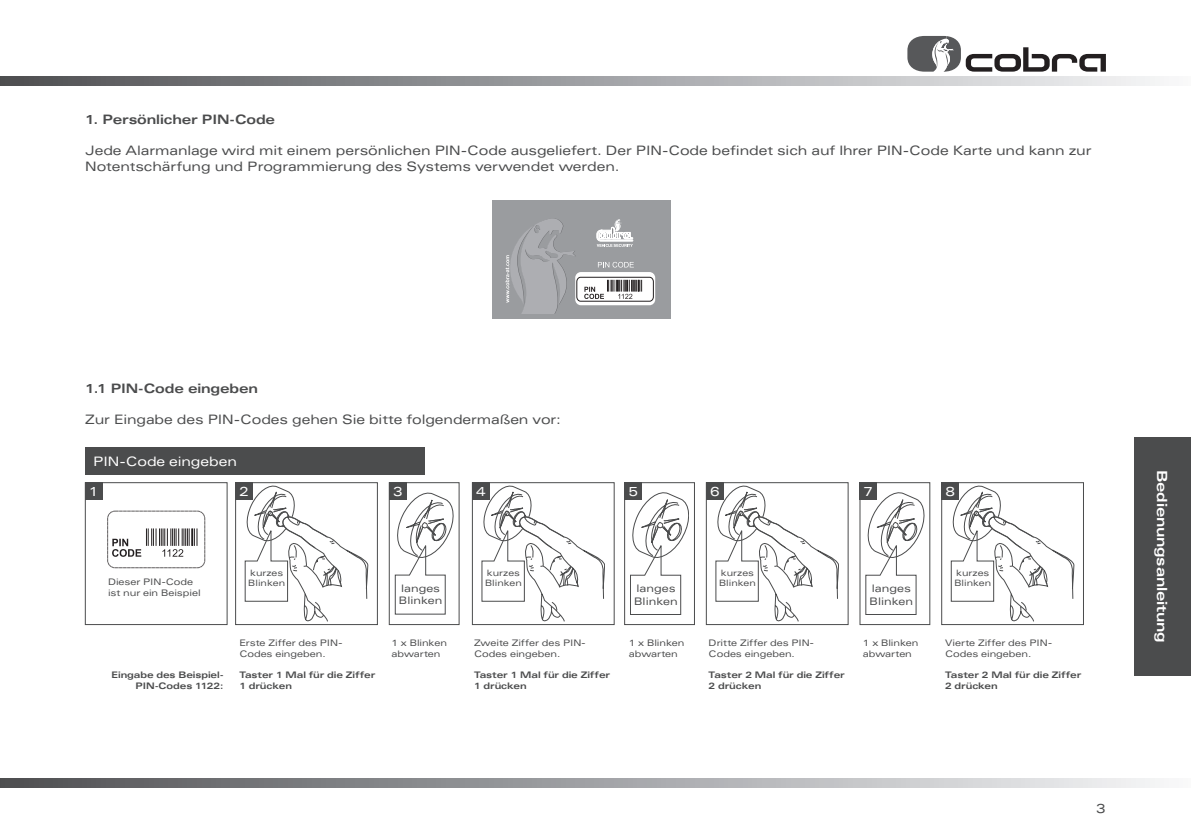
<style>
.page{position:relative;width:1191px;height:840px;background:#fff}
.page>*{position:absolute;margin:0;border:0;box-sizing:border-box;transform-origin:0 0}
.t1{font:700 expanded 14px "Univers LT";letter-spacing:-.015em;color:#fff}
.t2{font:expanded 13px/15.6px "Univers LT";letter-spacing:-.01em;color:#4b4c4d}
.t3{font:700 expanded 13px "Univers LT";letter-spacing:-.01em;color:#4b4c4d}
.t4{font:expanded 13px "Univers LT";letter-spacing:-.005em;color:#fff}
.t5{font:expanded 10.4px/12.4px "Univers LT";color:#4b4c4d}
.t6{font:expanded 9px/10.8px "Univers LT";letter-spacing:-.005em;color:#4b4c4d}
.t7{font:700 expanded 9px/10.8px "Univers LT";letter-spacing:-.01em;color:#4b4c4d}
.t8{font:expanded 8.8px/10.6px "Univers LT";color:#4b4c4d}
</style>
<div class="page">
<div style="left:1134px;top:437px;width:57px;height:238px;background:#4b4c4d"></div>
<svg style="left:907px;top:36px;width:199px;height:36px"></svg>
<svg style="left:0;top:778px;width:1160px;height:8px;background:#9fa0a3"></svg>
<svg style="left:0;top:77px;width:1160px;height:8px;background:#9fa0a3"></svg>
<div style="left:85px;top:447px;width:340px;height:27px;background:#4b4c4d"></div>
<div style="left:492px;top:200px;width:178px;height:119px;background:#9a9c9f"></div>
<svg style="left:575px;top:272px;width:80px;height:33px"></svg>
<svg style="left:598px;top:262px;width:36px;height:5px"></svg>
<svg style="left:505px;top:219px;width:71px;height:95px"></svg>
<svg style="left:596px;top:219px;width:37px;height:28px"></svg>
<svg style="left:584px;top:280px;width:58px;height:19px"></svg>
<div style="left:576px;top:277px;width:77px;height:24px;border:1px solid #231f20;border-radius:4px"></div>
<svg style="left:245px;top:485px;width:123px;height:136px"></svg>
<div style="left:235px;top:482px;width:143px;height:142px;border:1px solid #4b4c4d"></div>
<svg style="left:481px;top:485px;width:124px;height:136px"></svg>
<div style="left:472px;top:482px;width:142px;height:142px;border:1px solid #4b4c4d"></div>
<svg style="left:715px;top:485px;width:124px;height:136px"></svg>
<div style="left:706px;top:482px;width:142px;height:142px;border:1px solid #4b4c4d"></div>
<svg style="left:951px;top:485px;width:123px;height:136px"></svg>
<div style="left:941px;top:482px;width:142px;height:142px;border:1px solid #4b4c4d"></div>
<svg style="left:395px;top:492px;width:58px;height:122px"></svg>
<div style="left:389px;top:482px;width:70px;height:142px;border:1px solid #4b4c4d"></div>
<svg style="left:630px;top:492px;width:59px;height:122px"></svg>
<div style="left:624px;top:482px;width:70px;height:142px;border:1px solid #4b4c4d"></div>
<svg style="left:865px;top:492px;width:59px;height:122px"></svg>
<div style="left:859px;top:482px;width:71px;height:142px;border:1px solid #4b4c4d"></div>
<div style="left:85px;top:482px;width:17px;height:17px;background:#4b4c4d"></div>
<div style="left:235px;top:482px;width:17px;height:17px;background:#4b4c4d"></div>
<div style="left:389px;top:482px;width:17px;height:17px;background:#4b4c4d"></div>
<div style="left:472px;top:482px;width:17px;height:17px;background:#4b4c4d"></div>
<div style="left:625px;top:482px;width:17px;height:17px;background:#4b4c4d"></div>
<div style="left:706px;top:482px;width:17px;height:17px;background:#4b4c4d"></div>
<div style="left:860px;top:482px;width:17px;height:17px;background:#4b4c4d"></div>
<div style="left:941px;top:482px;width:17px;height:17px;background:#4b4c4d"></div>
<svg style="left:112px;top:528px;width:86px;height:28px"></svg>
<div style="left:107px;top:510px;width:98px;height:57px;border:1px dashed #231f20;border-radius:7px"></div>
<div style="left:85px;top:482px;width:142px;height:142px;border:1px solid #4b4c4d"></div>
<p class="t3" style="left:85px;top:112px;width:192px">1. Persönlicher PIN-Code</p>
<p class="t2" style="left:85px;top:142px;width:1008px">Jede Alarmanlage wird mit einem persönlichen PIN-Code ausgeliefert. Der PIN-Code befindet sich auf Ihrer PIN-Code Karte und kann zur<br>Notentschärfung und Programmierung des Systems verwendet werden.</p>
<p class="t3" style="left:85px;top:380px;width:174px">1.1 PIN-Code eingeben</p>
<p class="t2" style="left:85px;top:411px;width:477px">Zur Eingabe des PIN-Codes gehen Sie bitte folgendermaßen vor:</p>
<p class="t4" style="left:93px;top:453px;width:145px">PIN-Code eingeben</p>
<p class="t4" style="left:89px;top:484px;width:11px">1</p>
<p class="t4" style="left:239px;top:484px;width:11px">2</p>
<p class="t4" style="left:393px;top:483px;width:11px">3</p>
<p class="t4" style="left:476px;top:484px;width:11px">4</p>
<p class="t4" style="left:628px;top:484px;width:11px">5</p>
<p class="t4" style="left:710px;top:483px;width:11px">6</p>
<p class="t4" style="left:863px;top:484px;width:11px">7</p>
<p class="t4" style="left:945px;top:484px;width:11px">8</p>
<p class="t6" style="left:108px;top:576px;width:94px">Dieser PIN-Code ist nur ein Beispiel</p>
<p class="t7" style="left:111px;top:669px;width:113px;text-align:right">Eingabe des Beispiel-<br>PIN-Codes 1122:</p>
<p class="t8" style="left:248px;top:566px;width:38px">kurzes<br>Blinken</p>
<p class="t8" style="left:485px;top:566px;width:38px">kurzes<br>Blinken</p>
<p class="t8" style="left:719px;top:566px;width:38px">kurzes<br>Blinken</p>
<p class="t8" style="left:954px;top:566px;width:38px">kurzes<br>Blinken</p>
<p class="t5" style="left:399px;top:581px;width:45px">langes<br>Blinken</p>
<p class="t5" style="left:634px;top:582px;width:45px">langes<br>Blinken</p>
<p class="t5" style="left:869px;top:582px;width:45px">langes<br>Blinken</p>
<p class="t6" style="left:239px;top:636px;width:104px">Erste Ziffer des PIN-<br>Codes eingeben.</p>
<p class="t7" style="left:239px;top:669px;width:138px">Taster 1 Mal für die Ziffer<br>1 drücken</p>
<p class="t6" style="left:391px;top:636px;width:57px">1 x Blinken abwarten</p>
<p class="t6" style="left:474px;top:636px;width:113px">Zweite Ziffer des PIN-<br>Codes eingeben.</p>
<p class="t7" style="left:474px;top:669px;width:138px">Taster 1 Mal für die Ziffer<br>1 drücken</p>
<p class="t6" style="left:629px;top:636px;width:57px">1 x Blinken abwarten</p>
<p class="t6" style="left:708px;top:636px;width:107px">Dritte Ziffer des PIN-<br>Codes eingeben.</p>
<p class="t7" style="left:708px;top:669px;width:138px">Taster 2 Mal für die Ziffer<br>2 drücken</p>
<p class="t6" style="left:863px;top:636px;width:57px">1 x Blinken abwarten</p>
<p class="t6" style="left:945px;top:636px;width:108px">Vierte Ziffer des PIN-<br>Codes eingeben.</p>
<p class="t7" style="left:945px;top:669px;width:138px">Taster 2 Mal für die Ziffer<br>2 drücken</p>
<p class="t2" style="left:1096px;top:800px;width:11px">3</p>
<p class="t1" style="left:1170px;top:469px;width:174px;rotate:90deg">Bedienungsanleitung</p>
</div>
